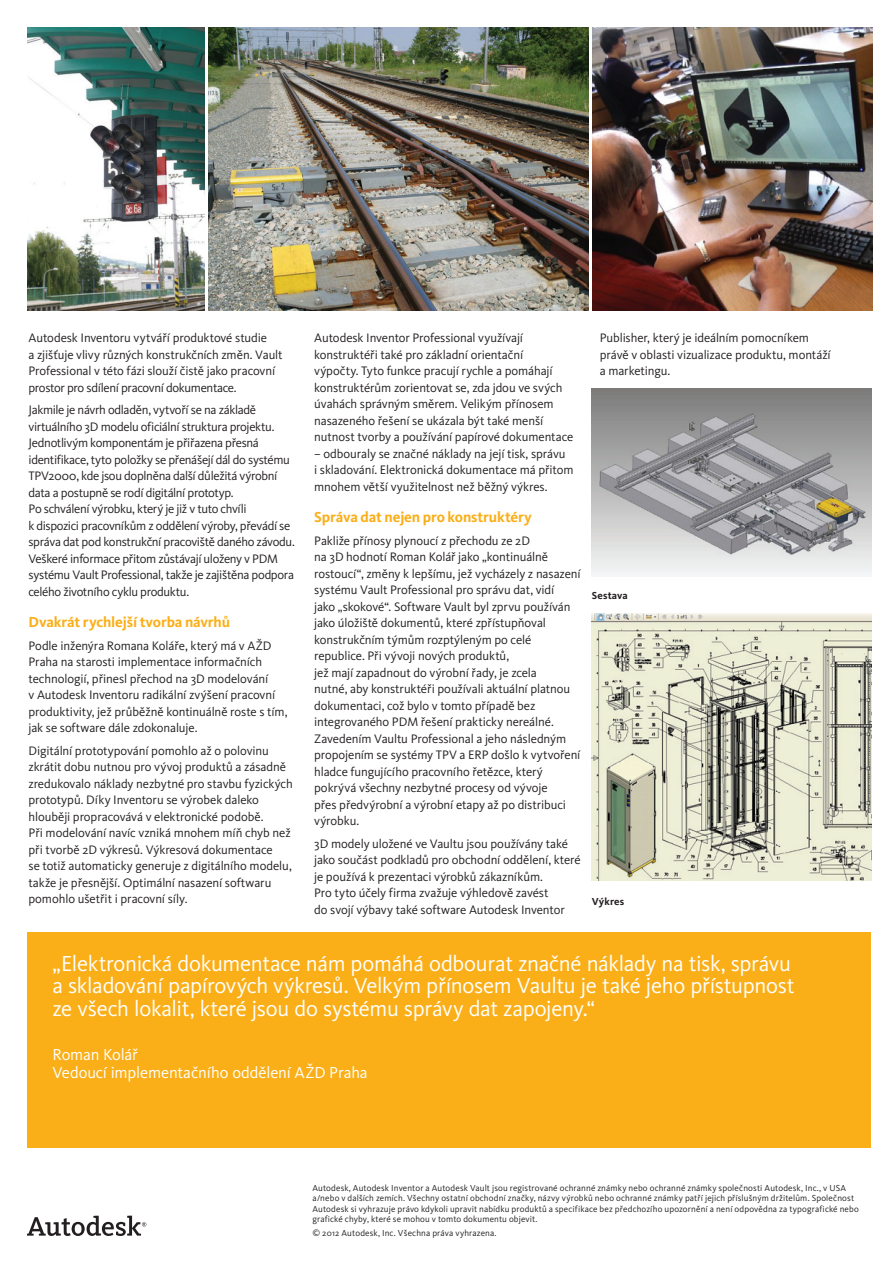
<style>
.page{position:relative;width:893px;height:1263px;background:#fff}
.page>*{position:absolute;margin:0;border:0;box-sizing:border-box;transform-origin:0 0}
.t1{font:22.5px/22.5px "Kievit CE";letter-spacing:-.015em;color:#fff}
.t2{font:16.5px/18px "Kievit CE";letter-spacing:-.005em;color:#fff}
.t3{font:700 15px "Kievit CE";letter-spacing:-.01em;color:#faaf18}
.t4{font:12.75px/16.5px "Kievit CE";letter-spacing:-.01em;color:#231f20}
.t5{font:12.75px/16.5px "Kievit CE";letter-spacing:-.03em;color:#231f20}
.t6{font:700 10.5px "Kievit CE";letter-spacing:.015em;color:#231f20}
.t7{font:9px/10.5px "Kievit CE";letter-spacing:.015em;color:#231f20}
</style>
<div class="page">
<div style="left:27px;top:932px;width:843px;height:216px;background:#faaf18"></div>
<svg style="left:27px;top:1215px;width:119px;height:21px"></svg>
<img style="left:27px;top:27px;width:177px;height:283px">
<img style="left:208px;top:27px;width:380px;height:283px">
<img style="left:592px;top:27px;width:280px;height:283px">
<img style="left:592px;top:388px;width:280px;height:189px">
<img style="left:592px;top:614px;width:280px;height:267px">
<p class="t4" style="left:28px;top:330px;width:256px">Autodesk Inventoru vytváří produktové studie<br>a zjišťuje vlivy různých konstrukčních změn. Vault Professional v této fázi slouží čistě jako pracovní prostor pro sdílení pracovní dokumentace.</p>
<p class="t5" style="left:28px;top:402px;width:268px">Jakmile je návrh odladěn, vytvoří se na základě virtuálního 3D modelu oficiální struktura projektu.<br>Jednotlivým komponentám je přiřazena přesná identifikace, tyto položky se přenášejí dál do systému TPV2000, kde jsou doplněna další důležitá výrobní data a postupně se rodí digitální prototyp.<br>Po schválení výrobku, který je již v tuto chvíli<br>k dispozici pracovníkům z oddělení výroby, převádí se správa dat pod konstrukční pracoviště daného závodu.<br>Veškeré informace přitom zůstávají uloženy v PDM systému Vault Professional, takže je zajištěna podpora celého životního cyklu produktu.</p>
<p class="t3" style="left:28px;top:613px;width:203px">Dvakrát rychlejší tvorba návrhů</p>
<p class="t4" style="left:28px;top:637px;width:261px">Podle inženýra Romana Koláře, který má v AŽD Praha na starosti implementace informačních technologií, přinesl přechod na 3D modelování<br>v Autodesk Inventoru radikální zvýšení pracovní produktivity, jež průběžně kontinuálně roste s tím, jak se software dále zdokonaluje.</p>
<p class="t4" style="left:28px;top:742px;width:266px">Digitální prototypování pomohlo až o polovinu zkrátit dobu nutnou pro vývoj produktů a zásadně zredukovalo náklady nezbytné pro stavbu fyzických prototypů. Díky Inventoru se výrobek daleko hlouběji propracovává v elektronické podobě.<br>Při modelování navíc vzniká mnohem míň chyb než při tvorbě 2D výkresů. Výkresová dokumentace<br>se totiž automaticky generuje z digitálního modelu, takže je přesnější. Optimální nasazení softwaru pomohlo ušetřit i pracovní síly.</p>
<p class="t4" style="left:314px;top:330px;width:261px">Autodesk Inventor Professional využívají konstruktéři také pro základní orientační<br>výpočty. Tyto funkce pracují rychle a pomáhají konstruktérům zorientovat se, zda jdou ve svých úvahách správným směrem. Velikým přínosem nasazeného řešení se ukázala být také menší nutnost tvorby a používání papírové dokumentace</p>
<p class="t4" style="left:314px;top:445px;width:261px">– odbouraly se značné náklady na její tisk, správu<br>i skladování. Elektronická dokumentace má přitom mnohem větší využitelnost než běžný výkres.</p>
<p class="t3" style="left:314px;top:508px;width:219px">Správa dat nejen pro konstruktéry</p>
<p class="t4" style="left:314px;top:532px;width:268px">Pakliže přínosy plynoucí z přechodu ze 2D<br>na 3D hodnotí Roman Kolář jako „kontinuálně rostoucí“, změny k lepšímu, jež vycházely z nasazení systému Vault Professional pro správu dat, vidí<br>jako „skokové“. Software Vault byl zprvu používán jako úložiště dokumentů, které zpřístupňoval konstrukčním týmům rozptýleným po celé republice. Při vývoji nových produktů,<br>jež mají zapadnout do výrobní řady, je zcela<br>nutné, aby konstruktéři používali aktuální platnou dokumentaci, což bylo v tomto případě bez integrovaného PDM řešení prakticky nereálné.<br>Zavedením Vaultu Professional a jeho následným propojením se systémy TPV a ERP došlo k vytvoření hladce fungujícího pracovního řetězce, který pokrývá všechny nezbytné procesy od vývoje<br>přes předvýrobní a výrobní etapy až po distribuci výrobku.</p>
<p class="t4" style="left:314px;top:835px;width:268px">3D modely uložené ve Vaultu jsou používány také jako součást podkladů pro obchodní oddělení, které je používá k prezentaci výrobků zákazníkům.<br>Pro tyto účely firma zvažuje výhledově zavést<br>do svojí výbavy také software Autodesk Inventor</p>
<p class="t4" style="left:600px;top:330px;width:232px">Publisher, který je ideálním pomocníkem právě v oblasti vizualizace produktu, montáží a marketingu.</p>
<p class="t6" style="left:592px;top:589px;width:38px">Sestava</p>
<p class="t6" style="left:592px;top:895px;width:34px">Výkres</p>
<h1 class="t1" style="left:52px;top:952px;width:744px">„Elektronická dokumentace nám pomáhá odbourat značné náklady na tisk, správu a skladování papírových výkresů. Velkým přínosem Vaultu je také jeho přístupnost ze všech lokalit, které jsou do systému správy dat zapojeny.“</h1>
<p class="t2" style="left:52px;top:1046px;width:317px">Roman Kolář<br>Vedoucí implementačního oddělení AŽD Praha</p>
<p class="t7" style="left:312px;top:1182px;width:548px">Autodesk, Autodesk Inventor a Autodesk Vault jsou registrované ochranné známky nebo ochranné známky společnosti Autodesk, Inc., v USA a/nebo v dalších zemích. Všechny ostatní obchodní značky, názvy výrobků nebo ochranné známky patří jejich příslušným držitelům. Společnost Autodesk si vyhrazuje právo kdykoli upravit nabídku produktů a specifikace bez předchozího upozornění a není odpovědna za typografické nebo grafické chyby, které se mohou v tomto dokumentu objevit.</p>
<p class="t7" style="left:312px;top:1228px;width:186px">© 2012 Autodesk, Inc. Všechna práva vyhrazena.</p>
</div>
